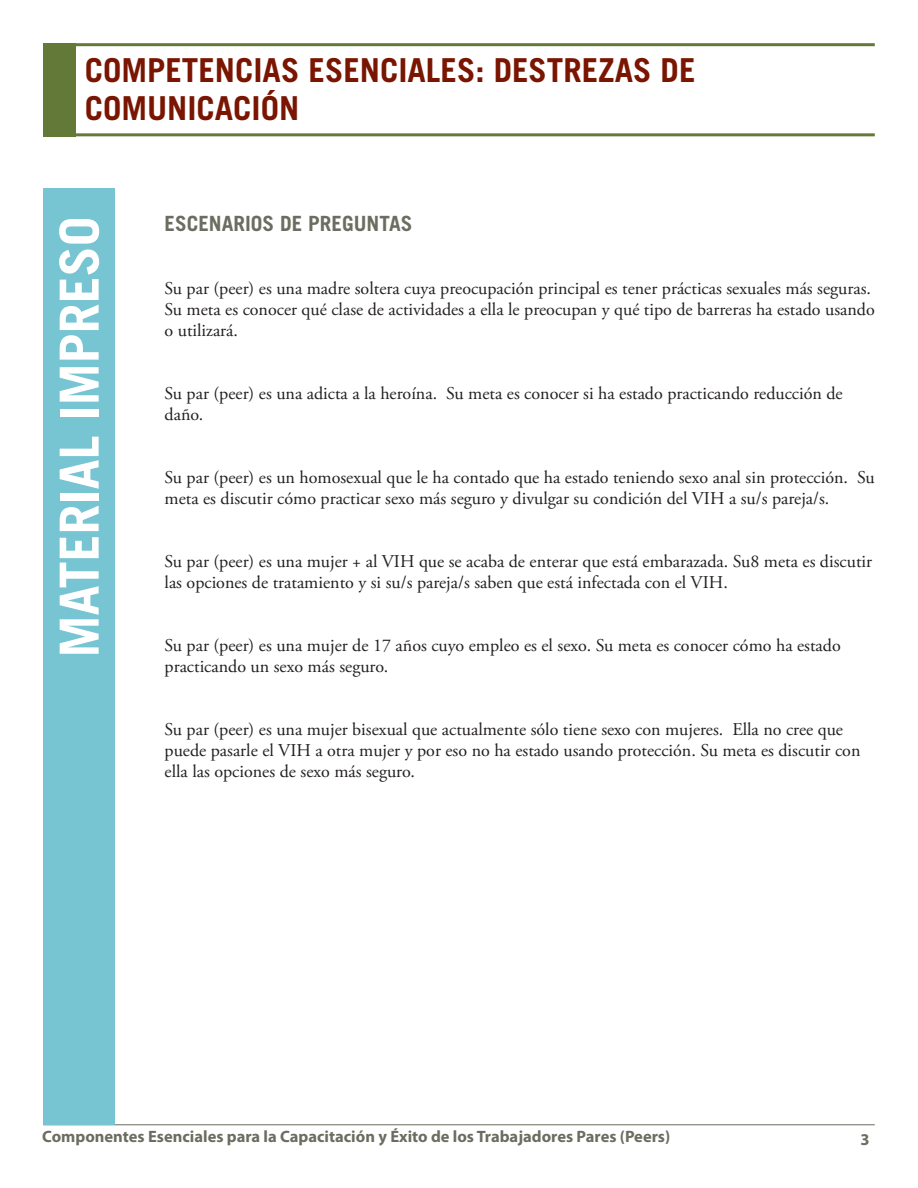
<style>
.page{position:relative;width:918px;height:1188px;background:#fff}
.page>*{position:absolute;margin:0;border:0;box-sizing:border-box;transform-origin:0 0}
.t1{font:700 54px "Trade Gothic LT Std";color:#fff}
.banner_heading_2{font:700 33px/37.5px "Trade Gothic LT Std";color:#791500}
.Sidebar_heading_1{font:700 21px "Trade Gothic LT Std";color:#6d6c61}
.Body_text{font:18px/21px "Adobe Garamond Pro";color:#231f20}
.t2{font:700 16.5px "Myriad Pro";color:#6d6c61}
</style>
<div class="page">
<hr style="left:43px;top:1124px;width:832px;height:1px;background:#6d6c61">
<hr style="left:69px;top:133px;width:806px;height:3px;background:#627937">
<hr style="left:69px;top:43px;width:806px;height:3px;background:#627937">
<div style="left:43px;top:43px;width:33px;height:93px;background:#627937"></div>
<div style="left:43px;top:188px;width:72px;height:936px;background:#77c5d3"></div>
<p class="banner_heading_2" style="left:85px;top:51px;width:612px">COMPETENCIAS ESENCIALES: DESTREZAS DE<br>COMUNICACIÓN</p>
<p class="t1" style="left:46px;top:658px;width:443px;rotate:-90deg">MATERIAL IMPRESO</p>
<p class="Sidebar_heading_1" style="left:165px;top:211px;width:249px">ESCENARIOS DE PREGUNTAS</p>
<p class="Body_text" style="left:165px;top:279px;width:712px">Su par (peer) es una madre soltera cuya preocupación principal es tener prácticas sexuales más seguras.<br>Su meta es conocer qué clase de actividades a ella le preocupan y qué tipo de barreras ha estado usando o utilizará.</p>
<p class="Body_text" style="left:165px;top:384px;width:680px">Su par (peer) es una adicta a la heroína. Su meta es conocer si ha estado practicando reducción de daño.</p>
<p class="Body_text" style="left:165px;top:468px;width:712px">Su par (peer) es un homosexual que le ha contado que ha estado teniendo sexo anal sin protección. Su meta es discutir cómo practicar sexo más seguro y divulgar su condición del VIH a su/s pareja/s.</p>
<p class="Body_text" style="left:165px;top:552px;width:709px">Su par (peer) es una mujer + al VIH que se acaba de enterar que está embarazada. Su8 meta es discutir las opciones de tratamiento y si su/s pareja/s saben que está infectada con el VIH.</p>
<p class="Body_text" style="left:165px;top:636px;width:678px">Su par (peer) es una mujer de 17 años cuyo empleo es el sexo. Su meta es conocer cómo ha estado practicando un sexo más seguro.</p>
<p class="Body_text" style="left:165px;top:720px;width:697px">Su par (peer) es una mujer bisexual que actualmente sólo tiene sexo con mujeres. Ella no cree que puede pasarle el VIH a otra mujer y por eso no ha estado usando protección. Su meta es discutir con ella las opciones de sexo más seguro.</p>
<p class="t2" style="left:42px;top:1126px;width:630px">Componentes Esenciales para la Capacitación y Éxito de los Trabajadores Pares (Peers)</p>
<p class="t2" style="left:860px;top:1128px;width:11px">3</p>
</div>
